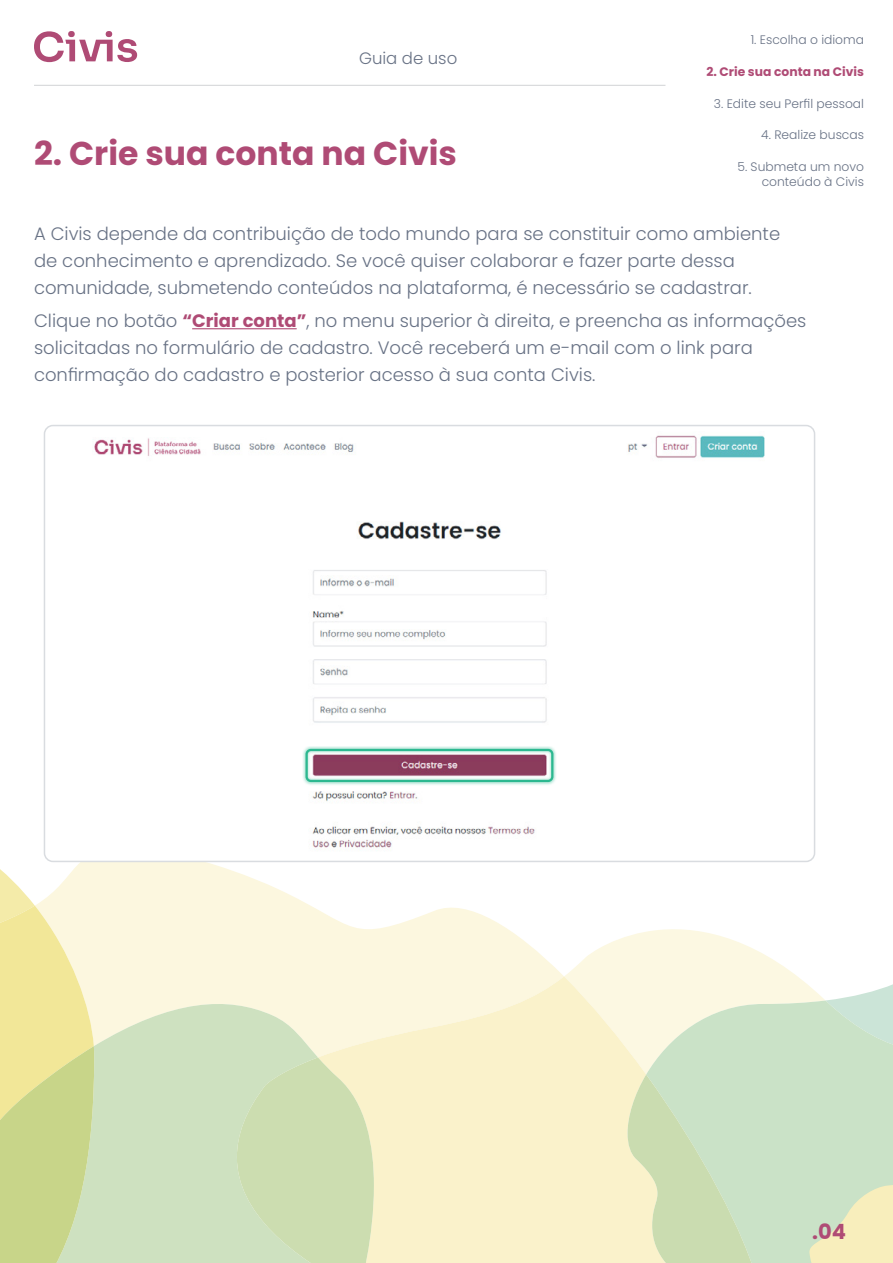
<style>
.page{position:relative;width:893px;height:1263px;background:#fff}
.page>*{position:absolute;margin:0;border:0;box-sizing:border-box;transform-origin:0 0}
.t1{font:700 33px "Poppins";color:#af4b75}
.t2{font:700 21px "Poppins";color:#af4b75}
.t3{font:300 18px/27px "Poppins";color:#687285}
.t4{font:300 16.5px "Poppins";color:#687285}
.t5{font:300 12.3px/14.7px "Poppins";color:#687285;text-align:right}
.t6{font:700 12.3px "Poppins";color:#af4b75}
.s1{font-weight:700;color:#af4b75}
</style>
<div class="page">
<svg style="left:94px;top:862px;width:263px;height:134px;background:#fcf8e3"></svg>
<svg style="left:94px;top:996px;width:224px;height:267px;background:#d3e3c3"></svg>
<svg style="left:0;top:655px;width:94px;height:608px"></svg>
<svg style="left:357px;top:907px;width:455px;height:82px;fill:#fcf8e2"></svg>
<svg style="left:318px;top:976px;width:383px;height:287px;background:#faf3cf"></svg>
<svg style="left:237px;top:1057px;width:137px;height:206px;background:#d0dfb4"></svg>
<svg style="left:646px;top:989px;width:247px;height:274px;background:#d0e5cb"></svg>
<svg style="left:627px;top:1074px;width:132px;height:189px;background:#d1e1bd"></svg>
<svg style="left:34px;top:31px;width:103px;height:31px"></svg>
<hr style="left:34px;top:85px;width:631px;height:1px;background:#d1d3d5">
<svg style="left:808px;top:1182px;width:85px;height:81px;background:#e6e9c0"></svg>
<hr style="left:192px;top:328px;width:105px;height:1px;background:#af4b75">
<img style="left:44px;top:425px;width:770px;height:436px">
<div style="left:44px;top:425px;width:771px;height:437px;border:2px solid #d9dce0;border-radius:9px"></div>
<div style="left:303px;top:746px;width:254px;height:40px;background:#2cb890;opacity:.75"></div>
<div style="left:305px;top:749px;width:248px;height:33px;border:2px solid #2cb890;border-radius:4px"></div>
<p class="t4" style="left:359px;top:49px;width:100px">Guia de uso</p>
<h1 class="t1" style="left:34px;top:135px;width:424px">2. Crie sua conta na Civis</h1>
<p class="t5" style="left:751px;top:32px;width:115px">1. Escolha o idioma</p>
<p class="t6" style="left:706px;top:64px;width:159px">2. Crie sua conta na Civis</p>
<p class="t5" style="left:714px;top:96px;width:152px">3. Edite seu Perfil pessoal</p>
<p class="t5" style="left:761px;top:128px;width:104px">4. Realize buscas</p>
<p class="t5" style="left:737px;top:159px;width:128px">5. Submeta um novo conteúdo à Civis</p>
<p class="t3" style="left:34px;top:220px;width:748px">A Civis depende da contribuição de todo mundo para se constituir como ambiente de conhecimento e aprendizado. Se você quiser colaborar e fazer parte dessa comunidade, submetendo conteúdos na plataforma, é necessário se cadastrar.</p>
<p class="t3" style="left:34px;top:308px;width:774px">Clique no botão <span class="s1">“Criar conta”</span>, no menu superior à direita, e preencha as informações solicitadas no formulário de cadastro. Você receberá um e-mail com o link para confirmação do cadastro e posterior acesso à sua conta Civis.</p>
<p class="t2" style="left:812px;top:1220px;width:35px">.04</p>
</div>
